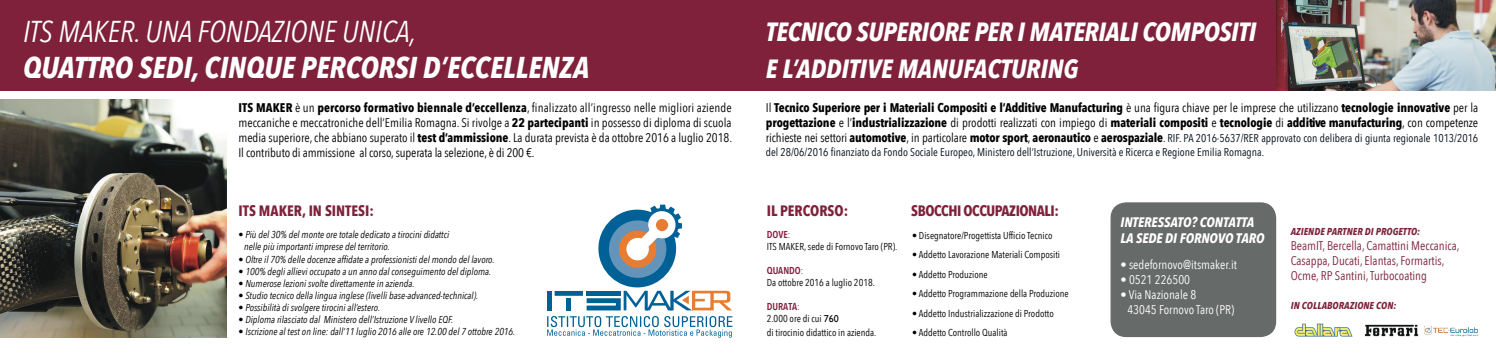
<style>
.page{position:relative;width:1496px;height:355px;background:#fff}
.page>*{position:absolute;margin:0;border:0;box-sizing:border-box;transform-origin:0 0}
.t1{font:italic 700 30px "Avenir Next Condensed";color:#fff}
.t2{font:italic 30px "Avenir Next Condensed";color:#fff}
.t3{font:italic 700 26.25px/37.5px "Avenir Next Condensed";letter-spacing:-.01em;color:#fff}
.t4{font:700 15px "Avenir Next Condensed";color:#7f213b}
.t5{font:700 15px "Avenir Next Condensed";letter-spacing:-.03em;color:#7f213b}
.t6{font:italic 700 13.75px/16.5px "Avenir Next Condensed";color:#fff}
.t7{font:12.5px/15px "Avenir Next Condensed";letter-spacing:-.01em;color:#000100;text-align:justify}
.t8{font:700 12.5px/15px "Avenir Next Condensed";letter-spacing:-.01em;color:#000100}
.t9{font:12.5px/15px "Avenir Next Condensed";color:#7f213b}
.t10{font:12.5px "Avenir Next Condensed";color:#fff}
.t11{font:11.25px/13.5px "Avenir Next Condensed";color:#000b17}
.t12{font:italic 10px/12px "Avenir Next Condensed";color:#000100}
.t13{font:10px/12px "Avenir Next Condensed";color:#000100}
.t14{font:italic 700 10px "Avenir Next Condensed";letter-spacing:.01em;color:#7f213b}
.s1{font-weight:700}
.s2{font-weight:400}
.s3{font-size:12.5px;color:#000100}
.s4{font-weight:700;font-size:12.5px;color:#000100}
.s5{font-weight:600;color:#7f213b}
.s6{color:#7f213b}
.s7{font-family:"Gill Sans"}
</style>
<div class="page">
<div style="left:0;top:0;width:1495px;height:90px;background:#7f213b"></div>
<div style="left:1111px;top:203px;width:164px;height:133px;background:#666a68;border-radius:15px"></div>
<div style="left:1110px;top:202px;width:166px;height:134px;border:1px solid #666a68;border-radius:15px"></div>
<img style="left:0;top:100px;width:227px;height:237px">
<svg style="left:547px;top:204px;width:185px;height:133px"></svg>
<img style="left:1276px;top:0;width:219px;height:90px">
<img style="left:1294px;top:323px;width:57px;height:12px">
<img style="left:1364px;top:324px;width:114px;height:11px">
<p class="t2" style="left:23px;top:14px;width:394px">ITS MAKER. UNA FONDAZIONE UNICA,</p>
<p class="t1" style="left:23px;top:49px;width:568px">QUATTRO SEDI, CINQUE PERCORSI D’ECCELLENZA</p>
<p class="t7" style="left:238px;top:100px;width:495px"><span class="s1">ITS MAKER</span> è un <span class="s1">percorso formativo biennale d’eccellenza</span>, finalizzato all’ingresso nelle migliori aziende meccaniche e meccatroniche dell’Emilia Romagna. Si rivolge a <span class="s1">22 partecipanti</span> in possesso di diploma di scuola media superiore, che abbiano superato il <span class="s1">test d’ammissione</span>. La durata prevista è da ottobre 2016 a luglio 2018.<br>Il contributo di ammissione al corso, superata la selezione, è di 200 €.</p>
<p class="t3" style="left:766px;top:12px;width:492px">TECNICO SUPERIORE PER I MATERIALI COMPOSITI<br>E L’ADDITIVE MANUFACTURING</p>
<p class="t8" style="left:766px;top:100px;width:713px"><span class="s2">Il</span> Tecnico Superiore per i Materiali Compositi e l’Additive Manufacturing <span class="s2">è una figura chiave per le imprese che utilizzano</span> tecnologie innovative <span class="s2">per la </span>progettazione <span class="s2">e l’</span>industrializzazione <span class="s2">di prodotti realizzati con impiego di</span> materiali compositi <span class="s2">e</span> tecnologie <span class="s2">di</span> additive manufacturing<span class="s2">, con competenze</span></p>
<p class="t11" style="left:766px;top:131px;width:713px"><span class="s3">richieste nei settori</span> <span class="s4">automotive</span><span class="s3">, in particolare</span> <span class="s4">motor sport</span><span class="s3">,</span> <span class="s4">aeronautico</span> <span class="s3">e</span> <span class="s4">aerospaziale</span>. RIF. PA 2016-5637/RER approvato con delibera di giunta regionale 1013/2016 del 28/06/2016 finanziato da Fondo Sociale Europeo, Ministero dell’Istruzione, Università e Ricerca e Regione Emilia Romagna.</p>
<p class="t4" style="left:238px;top:201px;width:137px">ITS MAKER, IN SINTESI:</p>
<p class="t5" style="left:911px;top:201px;width:149px">SBOCCHI OCCUPAZIONALI:</p>
<p class="t4" style="left:766px;top:201px;width:83px">IL PERCORSO:</p>
<p class="t13" style="left:766px;top:228px;width:132px"><span class="s5">DOVE</span><span class="s6">:<br></span>ITS MAKER, sede di Fornovo Taro (PR).</p>
<p class="t13" style="left:766px;top:264px;width:110px"><span class="s5">QUANDO</span><span class="s6">:<br></span>Da ottobre 2016 a luglio 2018.</p>
<p class="t13" style="left:766px;top:300px;width:73px"><span class="s5">DURATA</span><span class="s6">:<br></span>2.000 ore di cui <span class="s7">760</span></p>
<p class="t13" style="left:766px;top:325px;width:111px">di tirocinio didattico in azienda.</p>
<p class="t12" style="left:244px;top:229px;width:207px;text-indent:-6px">• Più del 30% del monte ore totale dedicato a tirocini didattci nelle più importanti imprese del territorio.</p>
<p class="t12" style="left:238px;top:253px;width:258px">• Oltre il 70% delle docenze affidate a professionisti del mondo del lavoro.</p>
<p class="t12" style="left:238px;top:265px;width:254px">• 100% degli allievi occupato a un anno dal conseguimento del diploma.</p>
<p class="t12" style="left:238px;top:277px;width:177px">• Numerose lezioni svolte direttamente in azienda.</p>
<p class="t12" style="left:238px;top:289px;width:241px">• Studio tecnico della lingua inglese (livelli base-advanced-technical).</p>
<p class="t12" style="left:238px;top:301px;width:143px">• Possibilità di svolgere tirocini all’estero.</p>
<p class="t12" style="left:238px;top:313px;width:216px">• Diploma rilasciato dal Ministero dell’Istruzione V livello EQF.</p>
<p class="t12" style="left:238px;top:325px;width:278px">• Iscrizione al test on line: dall’11 luglio 2016 alle ore 12.00 del 7 ottobre 2016.</p>
<p class="t13" style="left:912px;top:229px;width:142px">• Disegnatore/Progettista Ufficio Tecnico</p>
<p class="t13" style="left:912px;top:248px;width:149px">• Addetto Lavorazione Materiali Compositi</p>
<p class="t13" style="left:912px;top:267px;width:77px">• Addetto Produzione</p>
<p class="t13" style="left:912px;top:287px;width:158px">• Addetto Programmazione della Produzione</p>
<p class="t13" style="left:912px;top:306px;width:143px">• Addetto Industrializzazione di Prodotto</p>
<p class="t13" style="left:912px;top:325px;width:97px">• Addetto Controllo Qualità</p>
<p class="t6" style="left:1120px;top:213px;width:145px">INTERESSATO? CONTATTA<br>LA SEDE DI FORNOVO TARO</p>
<p class="t10" style="left:1120px;top:253px;width:118px">• sedefornovo@itsmaker.it</p>
<p class="t10" style="left:1120px;top:268px;width:71px">• 0521 226500</p>
<p class="t10" style="left:1120px;top:283px;width:77px">• Via Nazionale 8</p>
<p class="t10" style="left:1127px;top:298px;width:108px">43045 Fornovo Taro (PR)</p>
<p class="t14" style="left:1290px;top:299px;width:107px">IN COLLABORAZIONE CON:</p>
<p class="t14" style="left:1290px;top:224px;width:131px">AZIENDE PARTNER DI PROGETTO:</p>
<p class="t9" style="left:1290px;top:237px;width:170px">BeamIT, Bercella, Camattini Meccanica,</p>
<p class="t9" style="left:1290px;top:252px;width:155px">Casappa, Ducati, Elantas, Formartis,<br>Ocme, RP Santini, Turbocoating</p>
</div>
